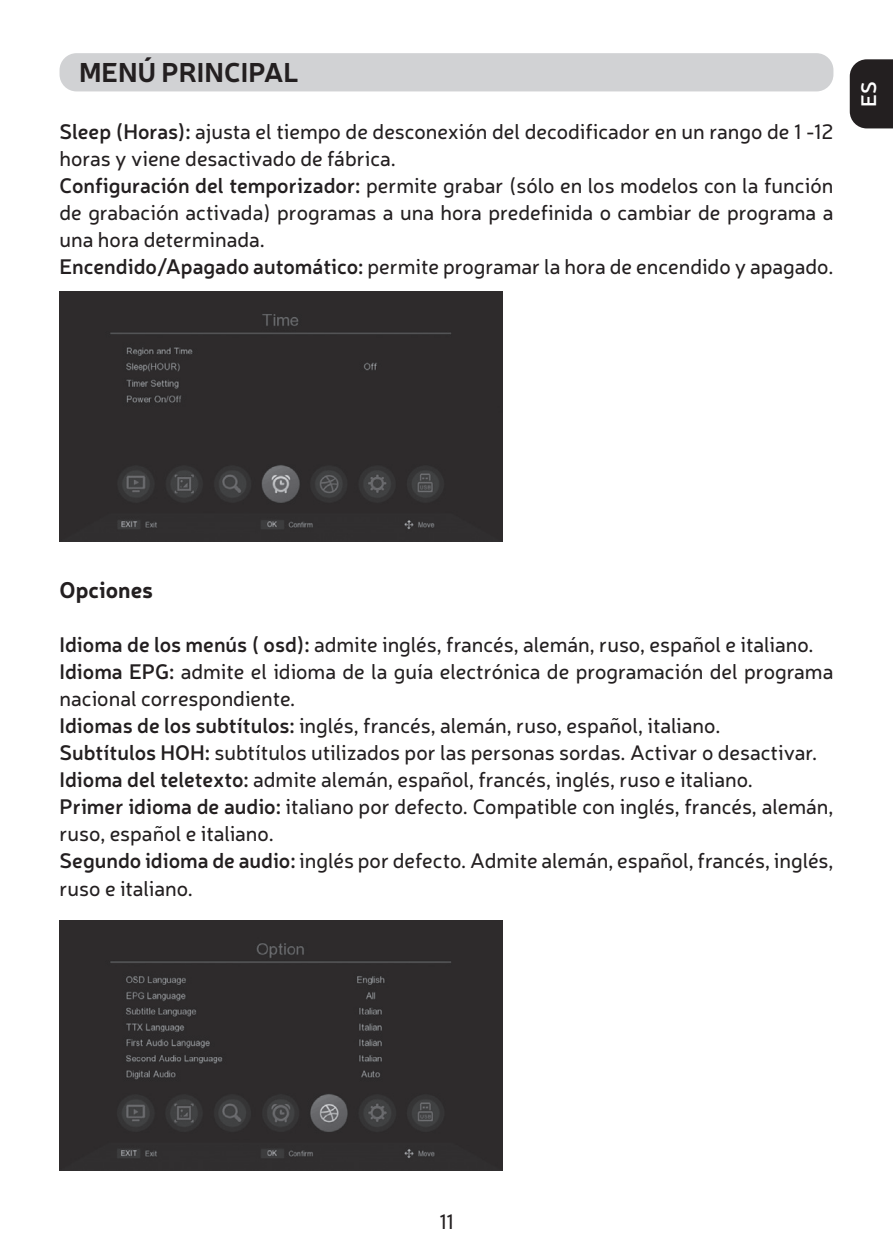
<style>
.page{position:relative;width:893px;height:1259px;background:#fff}
.page>*{position:absolute;margin:0;border:0;box-sizing:border-box;transform-origin:0 0}
.t1{font:700 27px "Neris";color:#231f20}
.t2{font:700 22.5px "Neris";color:#231f20}
.t3{font:21px/27px "Neris";color:#231f20}
.t4{font:600 21px "Neris";color:#fff}
.s1{font-weight:600}
</style>
<div class="page">
<div style="left:850px;top:59px;width:43px;height:69px;background:#231f20"></div>
<div style="left:60px;top:53px;width:773px;height:38px;background:#d1d2d4;border-radius:17px"></div>
<img style="left:60px;top:292px;width:442px;height:250px">
<img style="left:60px;top:920px;width:442px;height:250px">
<p class="t1" style="left:79px;top:53px;width:221px">MENÚ PRINCIPAL</p>
<p class="t3" style="left:60px;top:117px;width:775px"><span class="s1">Sleep (Horas):</span> ajusta el tiempo de desconexión del decodificador en un rango de 1 -12 horas y viene desactivado de fábrica.<br><span class="s1">Configuración del temporizador:</span> permite grabar (sólo en los modelos con la función de grabación activada) programas a una hora predefinida o cambiar de programa a una hora determinada.<br><span class="s1">Encendido/Apagado automático:</span> permite programar la hora de encendido y apagado.</p>
<p class="t4" style="left:854px;top:107px;width:27px;rotate:-90deg">ES</p>
<p class="t2" style="left:60px;top:574px;width:95px">Opciones</p>
<p class="t3" style="left:60px;top:630px;width:775px"><span class="s1">Idioma de los menús ( osd):</span> admite inglés, francés, alemán, ruso, español e italiano.<br><span class="s1">Idioma EPG:</span> admite el idioma de la guía electrónica de programación del programa nacional correspondiente.<br><span class="s1">Idiomas de los subtítulos:</span> inglés, francés, alemán, ruso, español, italiano.<br><span class="s1">Subtítulos HOH:</span> subtítulos utilizados por las personas sordas. Activar o desactivar.<br><span class="s1">Idioma del teletexto:</span> admite alemán, español, francés, inglés, ruso e italiano.<br><span class="s1">Primer idioma de audio:</span> italiano por defecto. Compatible con inglés, francés, alemán, ruso, español e italiano.<br><span class="s1">Segundo idioma de audio:</span> inglés por defecto. Admite alemán, español, francés, inglés, ruso e italiano.</p>
<p class="t3" style="left:439px;top:1207px;width:16px">11</p>
</div>
